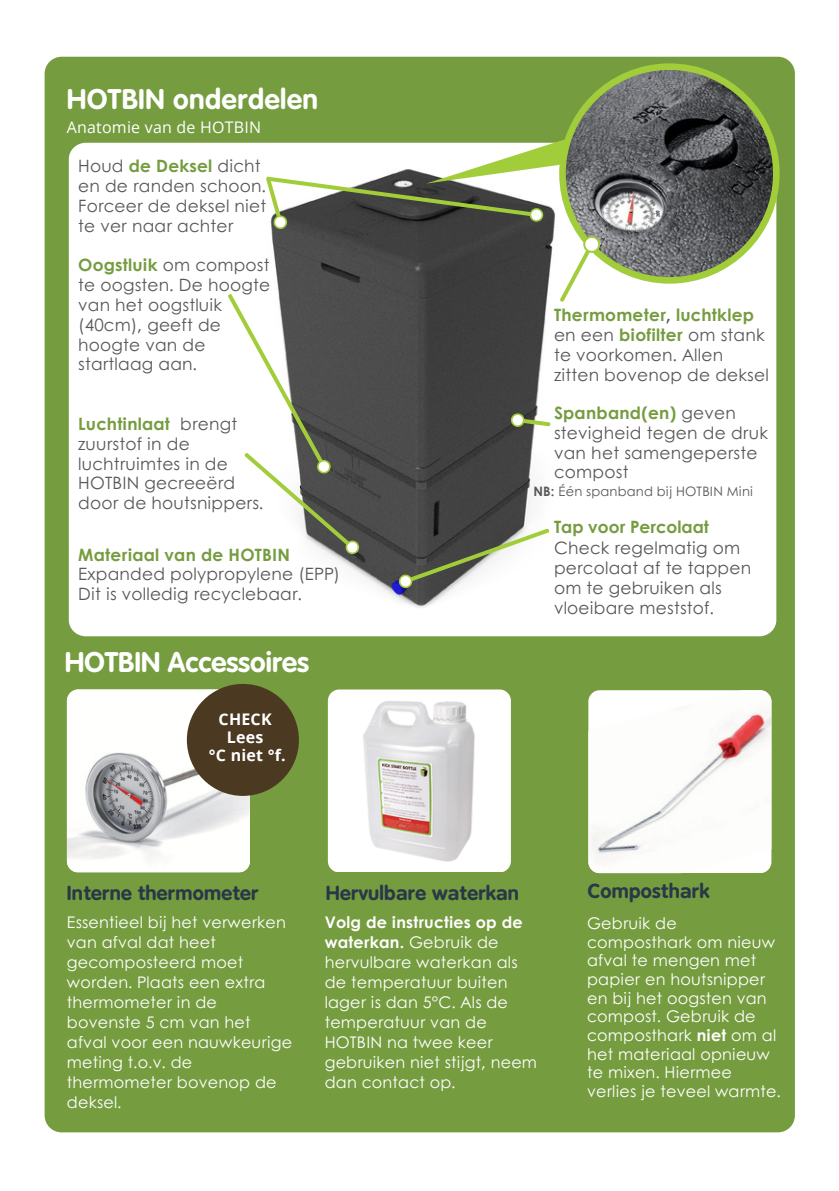
<style>
.page{position:relative;width:839px;height:1191px;background:#fff}
.page>*{position:absolute;margin:0;border:0;box-sizing:border-box;transform-origin:0 0}
.t1{font:700 28px "Tate";color:#fff}
.t2{font:700 28px "Tate";letter-spacing:.02em;color:#fff}
.t3{font:700 20px "Tate";letter-spacing:.015em;color:#293848}
.t4{font:17px/19.8px "Century Gothic";letter-spacing:.015em;color:#58585a}
.t5{font:700 17px "Century Gothic";color:#759c3f}
.t6{font:16px/20px "Century Gothic";letter-spacing:.015em;color:#fff}
.t7{font:16px "Open Sans";letter-spacing:.015em;color:#fff}
.t8{font:700 16px/18px "Open Sans";letter-spacing:.015em;color:#fff;text-align:center}
.t9{font:13px "Century Gothic";letter-spacing:.015em;color:#58585a}
.s1{font-weight:700;color:#759c3f}
.s2{font-weight:700}
</style>
<div class="page">
<div style="left:45px;top:57px;width:749px;height:1075px;background:#759c3f;border-radius:17px"></div>
<div style="left:69px;top:143px;width:707px;height:493px;background:#fff;border-radius:17px"></div>
<img style="left:383px;top:589px;width:70px;height:19px">
<div style="left:559px;top:63px;width:220px;height:221px;background:#a2cd3a;border-radius:50%"></div>
<img style="left:566px;top:70px;width:207px;height:207px;border-radius:50%">
<img style="left:588px;top:690px;width:183px;height:183px">
<div style="left:328px;top:689px;width:183px;height:183px;background:#fff;border-radius:11px"></div>
<img style="left:363px;top:701px;width:112px;height:161px">
<img style="left:67px;top:689px;width:183px;height:183px;border-radius:11px">
<div style="left:187px;top:684px;width:112px;height:112px;background:#4c3922;border-radius:50%"></div>
<svg style="left:228px;top:137px;width:373px;height:452px"></svg>
<h4 class="t2" style="left:67px;top:82px;width:253px">HOTBIN onderdelen</h4>
<h4 class="t7" style="left:67px;top:116px;width:196px">Anatomie van de HOTBIN</h4>
<h4 class="t4" style="left:78px;top:155px;width:189px">Houd <span class="s1">de Deksel</span> dicht en de randen schoon.<br>Forceer de deksel niet te ver naar achter</h4>
<h1 class="t4" style="left:78px;top:254px;width:193px"><span class="s1">Oogstluik</span> om compost te oogsten. De hoogte van het oogstluik (40cm), geeft de hoogte van de startlaag aan.</h1>
<h4 class="t4" style="left:554px;top:304px;width:216px"><span class="s1">Thermometer</span><span class="s2">,</span> <span class="s1">luchtklep </span>en een <span class="s1">biofilter</span> om stank te voorkomen. Allen zitten bovenop de deksel</h4>
<h4 class="t4" style="left:554px;top:402px;width:215px"><span class="s1">Spanband(en)</span> geven stevigheid tegen de druk van het samengeperste compost</h4>
<h2 class="t9" style="left:533px;top:482px;width:221px"><span class="s2">NB:</span> Één spanband bij HOTBIN Mini</h2>
<h3 class="t4" style="left:78px;top:413px;width:160px"><span class="s1">Luchtinlaat</span> brengt zuurstof in de luchtruimtes in de<br>HOTBIN gecreeërd</h3>
<p class="t4" style="left:78px;top:492px;width:187px">door de houtsnippers.</p>
<h2 class="t4" style="left:78px;top:544px;width:263px"><span class="s1">Materiaal van de HOTBIN<br></span>Expanded polypropylene (EPP)<br>Dit is volledig recyclebaar.</h2>
<h2 class="t4" style="left:554px;top:537px;width:198px">Check regelmatig om percolaat af te tappen om te gebruiken als vloeibare meststof.</h2>
<h4 class="t5" style="left:554px;top:514px;width:156px">Tap voor Percolaat</h4>
<h4 class="t1" style="left:65px;top:646px;width:246px">HOTBIN Accessoires</h4>
<h4 class="t8" style="left:209px;top:710px;width:78px">CHECK<br>Lees<br>°C niet °f.</h4>
<h4 class="t3" style="left:67px;top:881px;width:193px">Interne thermometer</h4>
<p class="t3" style="left:326px;top:881px;width:195px">Hervulbare waterkan</p>
<p class="t3" style="left:588px;top:880px;width:123px">Composthark</p>
<h4 class="t6" style="left:67px;top:912px;width:227px">Essentieel bij het verwerken van afval dat heet gecomposteerd moet worden. Plaats een extra thermometer in de bovenste 5 cm van het afval voor een nauwkeurige meting t.o.v. de thermometer bovenop de deksel.</h4>
<p class="t6" style="left:325px;top:911px;width:214px"><span class="s2">Volg de instructies op de waterkan.</span> Gebruik de hervulbare waterkan als de temperatuur buiten lager is dan 5°C. Als de temperatuur van de<br>HOTBIN na twee keer gebruiken niet stijgt, neem dan contact op.</p>
<h3 class="t6" style="left:587px;top:913px;width:195px;line-height:18.6px">Gebruik de composthark om nieuw afval te mengen met papier en houtsnipper en bij het oogsten van compost. Gebruik de composthark <span class="s2">niet</span> om al het materiaal opnieuw te mixen. Hiermee verlies je teveel warmte.</h3>
</div>
